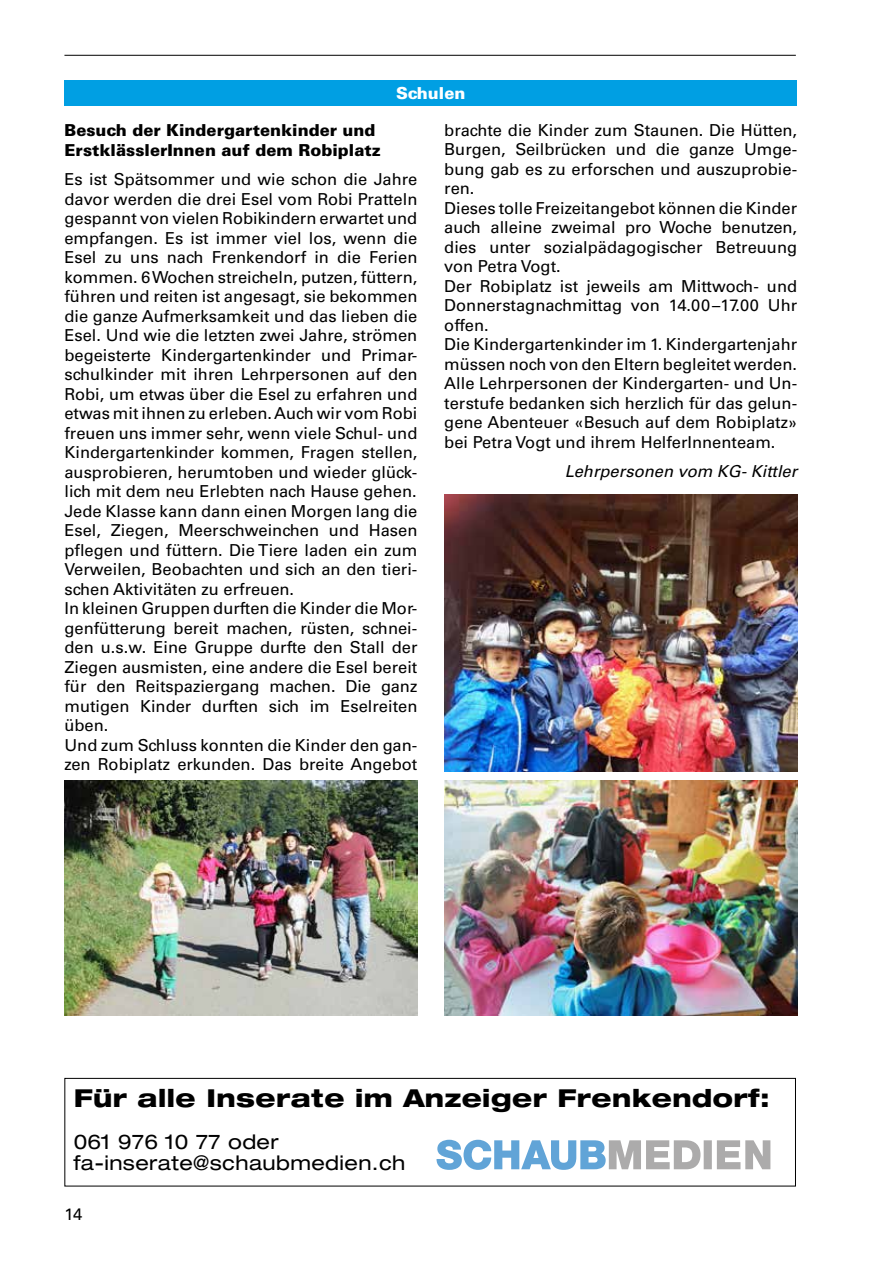
<style>
.page{position:relative;width:893px;height:1263px;background:#fff}
.page>*{position:absolute;margin:0;border:0;box-sizing:border-box;transform-origin:0 0}
.t1{font:800 expanded 24.75px "Helvetica Neue LT Std";letter-spacing:.02em;color:#000}
.t2{font:expanded 20.25px/21px "Helvetica Neue LT Std";letter-spacing:.02em;color:#000}
.t3{font:16.5px/19.5px "Univers";color:#000}
.t4{font:900 16.5px/19.5px "Univers";color:#000}
.t5{font:italic 16.5px "Univers";color:#000}
.t6{font:900 16.5px "Univers";color:#fff}
</style>
<div class="page">
<hr style="left:64px;top:55px;width:732px;height:1px;background:#000">
<div style="left:64px;top:81px;width:733px;height:25px;background:#009fe3"></div>
<img style="left:444px;top:780px;width:353px;height:236px">
<img style="left:64px;top:780px;width:353px;height:236px">
<img style="left:444px;top:494px;width:353px;height:278px">
<div style="left:64px;top:1078px;width:732px;height:108px;border:1px solid #000"></div>
<svg style="left:436px;top:1140px;width:334px;height:30px"></svg>
<p class="t6" style="left:396px;top:83px;width:71px">Schulen</p>
<p class="t4" style="left:64px;top:121px;width:318px">Besuch der Kindergartenkinder und<br>ErstklässlerInnen auf dem Robiplatz</p>
<p class="t3" style="left:64px;top:170px;width:354px">Es ist Spätsommer und wie schon die Jahre davor werden die drei Esel vom Robi Pratteln gespannt von vielen Robikindern erwartet und empfangen. Es ist immer viel los, wenn die Esel zu uns nach Frenkendorf in die Ferien kommen. 6 Wochen streicheln, putzen, füttern, führen und reiten ist angesagt, sie bekommen die ganze Aufmerksamkeit und das lieben die Esel. Und wie die letzten zwei Jahre, strömen begeisterte Kindergartenkinder und Primar&shy;schulkinder mit ihren Lehrpersonen auf den Robi, um etwas über die Esel zu erfahren und etwas mit ihnen zu erleben. Auch wir vom Robi freuen uns immer sehr, wenn viele Schul- und Kindergartenkinder kommen, Fragen stellen, ausprobieren, herumtoben und wieder glück&shy;lich mit dem neu Erlebten nach Hause gehen.<br>Jede Klasse kann dann einen Morgen lang die Esel, Ziegen, Meerschweinchen und Hasen pflegen und füttern. Die Tiere laden ein zum Verweilen, Beobachten und sich an den tieri&shy;schen Aktivitäten zu erfreuen.<br>In kleinen Gruppen durften die Kinder die Mor&shy;genfütterung bereit machen, rüsten, schnei&shy;den u.s.w. Eine Gruppe durfte den Stall der Ziegen ausmisten, eine andere die Esel bereit für den Reitspaziergang machen. Die ganz mutigen Kinder durften sich im Eselreiten üben.<br>Und zum Schluss konnten die Kinder den gan&shy;zen Robiplatz erkunden. Das breite Angebot</p>
<p class="t3" style="left:444px;top:120px;width:354px">brachte die Kinder zum Staunen. Die Hütten, Burgen, Seilbrücken und die ganze Umge&shy;bung gab es zu erforschen und auszuprobie&shy;ren.<br>Dieses tolle Freizeitangebot können die Kinder auch alleine zweimal pro Woche benutzen, dies unter sozialpädagogischer Betreuung von Petra Vogt.<br>Der Robiplatz ist jeweils am Mittwoch- und Donnerstagnachmittag von 14.00–17.00 Uhr offen.<br>Die Kindergartenkinder im 1. Kindergartenjahr müssen noch von den Eltern begleitet werden.<br>Alle Lehrpersonen der Kindergarten- und Un&shy;terstufe bedanken sich herzlich für das gelun&shy;gene Abenteuer «Besuch auf dem Robiplatz» bei Petra Vogt und ihrem HelferInnenteam.</p>
<p class="t5" style="left:565px;top:461px;width:234px">Lehrpersonen vom KG- Kittler</p>
<h1 class="t1" style="left:74px;top:1082px;width:697px">Für alle Inserate im Anzeiger Frenkendorf:</h1>
<p class="t2" style="left:74px;top:1131px;width:333px">061 976 10 77 oder fa-inserate@schaubmedien.ch</p>
<p class="t3" style="left:64px;top:1205px;width:19px">14</p>
</div>
